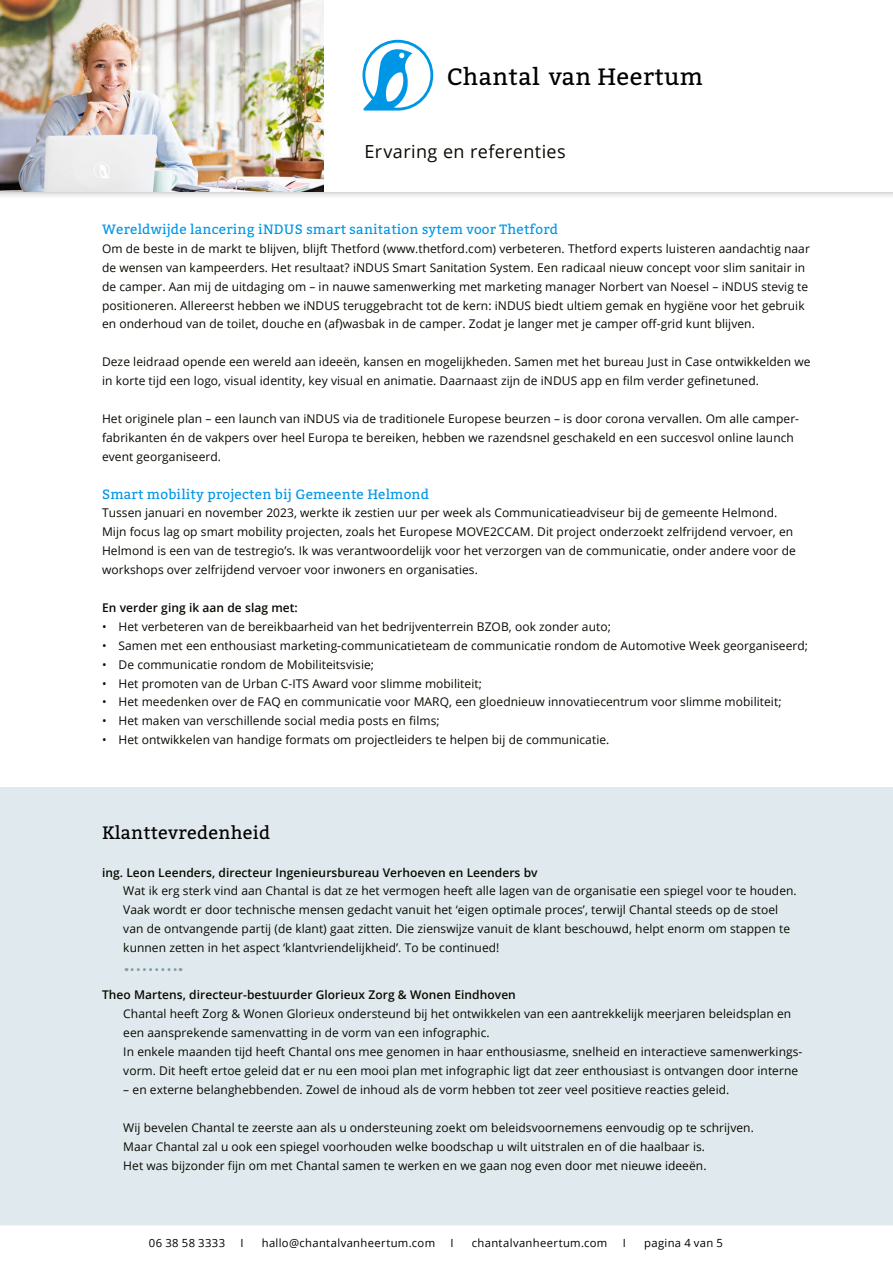
<style>
.page{position:relative;width:893px;height:1263px;background:#fff}
.page>*{position:absolute;margin:0;border:0;box-sizing:border-box;transform-origin:0 0}
.t1{font:23.7px "Bitter";letter-spacing:.015em;color:#000}
.t2{font:18px "Open Sans";letter-spacing:.02em;color:#080a00}
.t3{font:18px "Bitter";letter-spacing:.015em;color:#000}
.t4{font:13.5px "Bitter";letter-spacing:.015em;color:#0096e6}
.t5{font:12px/18.9px "Open Sans";letter-spacing:.005em;color:#080a00}
.t6{font:600 12px "Open Sans";letter-spacing:.005em;color:#080a00}
.t7{font:11.25px "Open Sans";letter-spacing:.03em;color:#000}
</style>
<div class="page">
<div style="left:0;top:787px;width:893px;height:436px;background:#e0e9ed"></div>
<div style="left:0;top:0;width:893px;height:200px;background:#000;opacity:.35"></div>
<div style="left:0;top:0;width:893px;height:191px;background:#fff"></div>
<img style="left:0;top:0;width:323px;height:191px">
<svg style="left:362px;top:40px;width:71px;height:71px"></svg>
<svg style="left:126px;top:968px;width:55px;height:3px"></svg>
<hr style="left:0;top:1224px;width:893px;height:1px;background:#e0e9ed">
<p class="t1" style="left:447px;top:61px;width:258px">Chantal van Heertum</p>
<p class="t2" style="left:365px;top:139px;width:203px">Ervaring en referenties</p>
<p class="t4" style="left:102px;top:221px;width:458px">Wereldwijde lancering iNDUS smart sanitation sytem voor Thetford</p>
<p class="t5" style="left:102px;top:239px;width:709px">Om de beste in de markt te blijven, blijft Thetford (www.thetford.com) verbeteren. Thetford experts luisteren aandachtig naar de wensen van kampeerders. Het resultaat? iNDUS Smart Sanitation System. Een radicaal nieuw concept voor slim sanitair in de camper. Aan mij de uitdaging om – in nauwe samenwerking met marketing manager Norbert van Noesel – iNDUS stevig te positioneren. Allereerst hebben we iNDUS teruggebracht tot de kern: iNDUS biedt ultiem gemak en hygiëne voor het gebruik en onderhoud van de toilet, douche en (af)wasbak in de camper. Zodat je langer met je camper off-grid kunt blijven.</p>
<p class="t5" style="left:102px;top:352px;width:710px">Deze leidraad opende een wereld aan ideeën, kansen en mogelijkheden. Samen met het bureau Just in Case ontwikkelden we in korte tijd een logo, visual identity, key visual en animatie. Daarnaast zijn de iNDUS app en film verder gefinetuned.</p>
<p class="t5" style="left:102px;top:409px;width:698px">Het originele plan – een launch van iNDUS via de traditionele Europese beurzen – is door corona vervallen. Om alle camper&shy;fabrikanten én de vakpers over heel Europa te bereiken, hebben we razendsnel geschakeld en een succesvol online launch event georganiseerd.</p>
<p class="t4" style="left:102px;top:485px;width:329px">Smart mobility projecten bij Gemeente Helmond</p>
<p class="t5" style="left:102px;top:503px;width:695px">Tussen januari en november 2023, werkte ik zestien uur per week als Communicatieadviseur bij de gemeente Helmond.<br>Mijn focus lag op smart mobility projecten, zoals het Europese MOVE2CCAM. Dit project onderzoekt zelfrijdend vervoer, en Helmond is een van de testregio’s. Ik was verantwoordelijk voor het verzorgen van de communicatie, onder andere voor de workshops over zelfrijdend vervoer voor inwoners en organisaties.</p>
<p class="t6" style="left:102px;top:599px;width:197px">En verder ging ik aan de slag met:</p>
<p class="t5" style="left:102px;top:617px;width:510px">• Het verbeteren van de bereikbaarheid van het bedrijventerrein BZOB, ook zonder auto;</p>
<p class="t5" style="left:102px;top:636px;width:707px">• Samen met een enthousiast marketing-communicatieteam de communicatie rondom de Automotive Week georganiseerd;</p>
<p class="t5" style="left:102px;top:654px;width:274px">• De communicatie rondom de Mobiliteitsvisie;</p>
<p class="t5" style="left:102px;top:673px;width:381px">• Het promoten van de Urban C-ITS Award voor slimme mobiliteit;</p>
<p class="t5" style="left:102px;top:692px;width:681px">• Het meedenken over de FAQ en communicatie voor MARQ, een gloednieuw innovatiecentrum voor slimme mobiliteit;</p>
<p class="t5" style="left:102px;top:711px;width:339px">• Het maken van verschillende social media posts en films;</p>
<p class="t5" style="left:102px;top:730px;width:509px">• Het ontwikkelen van handige formats om projectleiders te helpen bij de communicatie.</p>
<p class="t3" style="left:102px;top:821px;width:170px">Klanttevredenheid</p>
<p class="t6" style="left:102px;top:864px;width:437px">ing. Leon Leenders, directeur Ingenieursbureau Verhoeven en Leenders bv</p>
<p class="t5" style="left:123px;top:881px;width:675px">Wat ik erg sterk vind aan Chantal is dat ze het vermogen heeft alle lagen van de organisatie een spiegel voor te houden.<br>Vaak wordt er door technische mensen gedacht vanuit het ‘eigen optimale proces’, terwijl Chantal steeds op de stoel van de ontvangende partij (de klant) gaat zitten. Die zienswijze vanuit de klant beschouwd, helpt enorm om stappen te kunnen zetten in het aspect ‘klantvriendelijkheid’. To be continued!</p>
<p class="t6" style="left:102px;top:987px;width:415px">Theo Martens, directeur-bestuurder Glorieux Zorg &amp; Wonen Eindhoven</p>
<p class="t5" style="left:123px;top:1004px;width:669px">Chantal heeft Zorg &amp; Wonen Glorieux ondersteund bij het ontwikkelen van een aantrekkelijk meerjaren beleidsplan en een aansprekende samenvatting in de vorm van een infographic.</p>
<p class="t5" style="left:123px;top:1042px;width:680px">In enkele maanden tijd heeft Chantal ons mee genomen in haar enthousiasme, snelheid en interactieve samenwerkings&shy;vorm. Dit heeft ertoe geleid dat er nu een mooi plan met infographic ligt dat zeer enthousiast is ontvangen door interne</p>
<p class="t5" style="left:123px;top:1080px;width:608px">– en externe belanghebbenden. Zowel de inhoud als de vorm hebben tot zeer veel positieve reacties geleid.</p>
<p class="t5" style="left:123px;top:1118px;width:632px">Wij bevelen Chantal te zeerste aan als u ondersteuning zoekt om beleidsvoornemens eenvoudig op te schrijven.</p>
<p class="t5" style="left:123px;top:1136px;width:583px">Maar Chantal zal u ook een spiegel voorhouden welke boodschap u wilt uitstralen en of die haalbaar is.</p>
<p class="t5" style="left:123px;top:1155px;width:585px">Het was bijzonder fijn om met Chantal samen te werken en we gaan nog even door met nieuwe ideeën.</p>
<p class="t7" style="left:149px;top:1235px;width:78px">06 38 58 3333</p>
<p class="t7" style="left:240px;top:1235px;width:5px">I</p>
<p class="t7" style="left:262px;top:1235px;width:175px">hallo@chantalvanheertum.com</p>
<p class="t7" style="left:450px;top:1235px;width:5px">I</p>
<p class="t7" style="left:472px;top:1235px;width:137px">chantalvanheertum.com</p>
<p class="t7" style="left:623px;top:1235px;width:5px">I</p>
<p class="t7" style="left:644px;top:1235px;width:80px">pagina 4 van 5</p>
</div>
